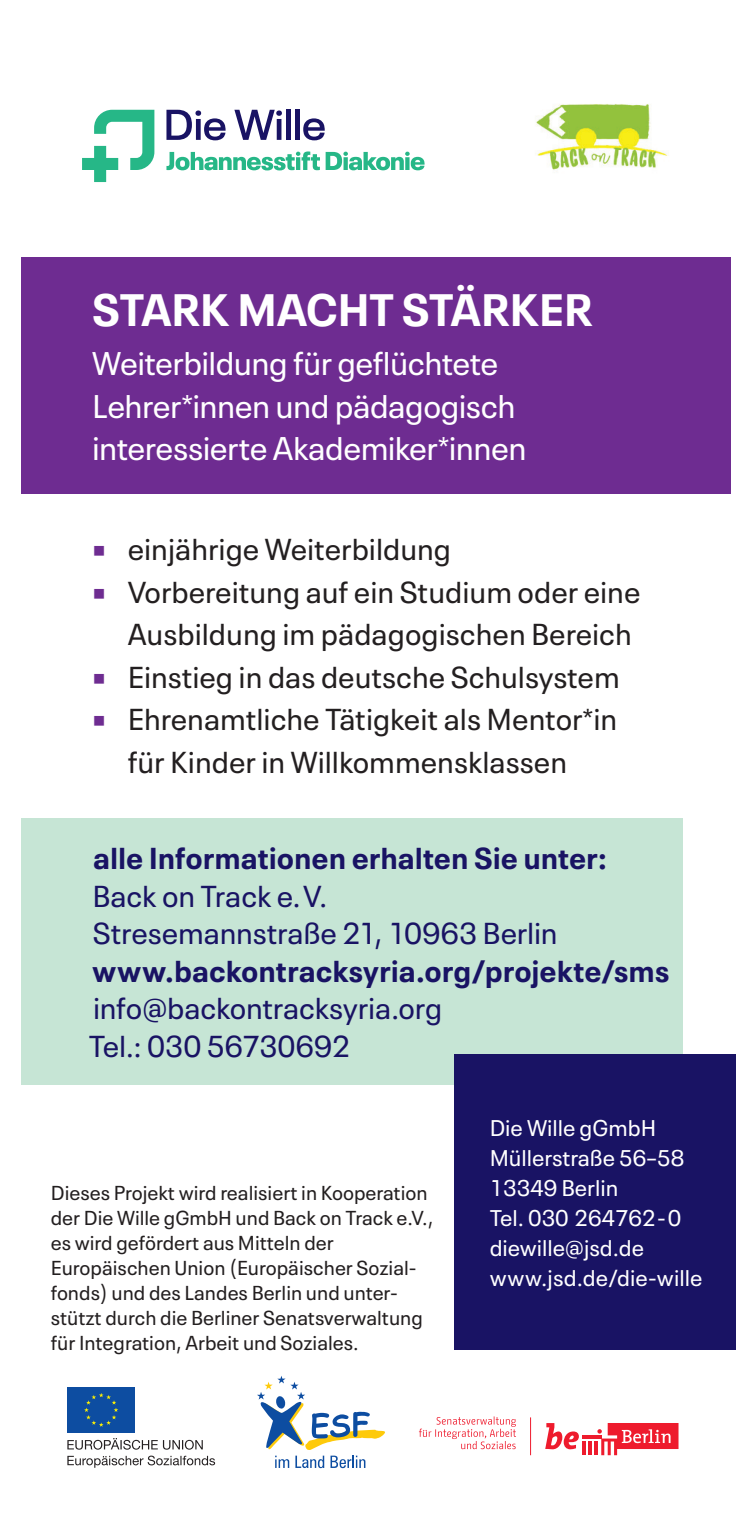
<style>
.page{position:relative;width:752px;height:1531px;background:#fff}
.page>*{position:absolute;margin:0;border:0;box-sizing:border-box;transform-origin:0 0}
.t1{font:700 45px "Neue Plak Text";letter-spacing:-.015em;color:#fff}
.t2{font:32.5px/42.5px "Neue Plak Text";letter-spacing:-.015em;color:#fff}
.t3{font:30px/42.5px "Neue Plak Text";color:#231f20;text-align:right}
.t4{font:30px/37.5px "Neue Plak Text";letter-spacing:-.005em;color:#191364}
.t5{font:700 30px "Neue Plak Text";color:#191364}
.t6{font:22.5px/30px "Neue Plak Text";color:#fff}
.t7{font:20px/25px "Neue Plak Text";color:#231f20}
.s1{font-family:"EJS Profile Pro";color:#6e2c91}
</style>
<div class="page">
<svg style="left:82px;top:110px;width:72px;height:72px"></svg>
<svg style="left:166px;top:110px;width:59px;height:30px"></svg>
<svg style="left:234px;top:110px;width:48px;height:30px"></svg>
<hr style="left:286px;top:110px;width:4px;height:30px;background:#191364">
<div style="left:295px;top:110px;width:5px;height:30px;background:#191364"></div>
<svg style="left:303px;top:118px;width:21px;height:22px"></svg>
<svg style="left:166px;top:151px;width:258px;height:19px"></svg>
<div style="left:21px;top:257px;width:709px;height:237px;background:#6e2c91"></div>
<img style="left:535px;top:104px;width:134px;height:68px">
<svg style="left:257px;top:1376px;width:128px;height:92px"></svg>
<svg style="left:67px;top:1455px;width:148px;height:13px"></svg>
<svg style="left:67px;top:1438px;width:136px;height:11px"></svg>
<div style="left:67px;top:1387px;width:68px;height:45px;background:#0d4da1"></div>
<svg style="left:84px;top:1393px;width:34px;height:34px"></svg>
<svg style="left:545px;top:1423px;width:33px;height:26px"></svg>
<hr style="left:581px;top:1441px;width:3px;height:14px;background:#ee1b2d">
<hr style="left:588px;top:1441px;width:3px;height:14px;background:#ee1b2d">
<hr style="left:594px;top:1441px;width:3px;height:14px;background:#ee1b2d">
<hr style="left:581px;top:1435px;width:20px;height:3px;background:#ee1b2d">
<svg style="left:597px;top:1423px;width:81px;height:32px"></svg>
<hr style="left:530px;top:1417px;width:1px;height:38px;background:#ee1b2d">
<svg style="left:419px;top:1416px;width:96px;height:33px"></svg>
<div style="left:21px;top:818px;width:661px;height:266px;background:#c6e5d5"></div>
<div style="left:454px;top:1055px;width:280px;height:295px;background:#191364"></div>
<h1 class="t1" style="left:92px;top:273px;width:502px">Stark macht stärker</h1>
<h2 class="t2" style="left:92px;top:339px;width:435px">Weiterbildung für geflüchtete<br>Lehrer*innen und pädagogisch interessierte Akademiker*innen</h2>
<h3 class="t3" style="left:92px;top:525px;width:360px"><span class="s1">▪</span> einjährige Weiterbildung</h3>
<h3 class="t3" style="left:92px;top:568px;width:549px"><span class="s1">▪</span> Vorbereitung auf ein Studium oder eine<br>Ausbildung im pädagogischen Bereich</h3>
<h3 class="t3" style="left:92px;top:653px;width:529px"><span class="s1">▪</span> Einstieg in das deutsche Schulsystem</h3>
<h3 class="t3" style="left:92px;top:695px;width:526px;text-align:center"><span class="s1">▪</span> Ehrenamtliche Tätigkeit als Mentor*in für Kinder in Willkommensklassen</h3>
<h3 class="t5" style="left:93px;top:833px;width:515px">alle Informationen erhalten Sie unter:</h3>
<h3 class="t4" style="left:92px;top:874px;width:466px">Back on Track e. V.<br>Stresemannstraße 21, 10963 Berlin</h3>
<h3 class="t5" style="left:92px;top:946px;width:579px">www.backontracksyria.org/projekte/sms</h3>
<h3 class="t4" style="left:89px;top:986px;width:355px">info@backontracksyria.org<br>Tel.: 030 56730692</h3>
<p class="t7" style="left:51px;top:1178px;width:384px">Dieses Projekt wird realisiert in Kooperation der Die Wille gGmbH und Back on Track e.V., es wird gefördert aus Mitteln der Europäischen Union (Europäischer Sozial&shy;fonds) und des Landes Berlin und unter&shy;stützt durch die Berliner Senatsverwaltung für Integration, Arbeit und Soziales.</p>
<p class="t6" style="left:489px;top:1111px;width:214px">Die Wille gGmbH<br>Müllerstraße 56–58<br>13349 Berlin<br>Tel. 030 264762 - 0 diewille@jsd.de www.jsd.de/die-wille</p>
</div>
